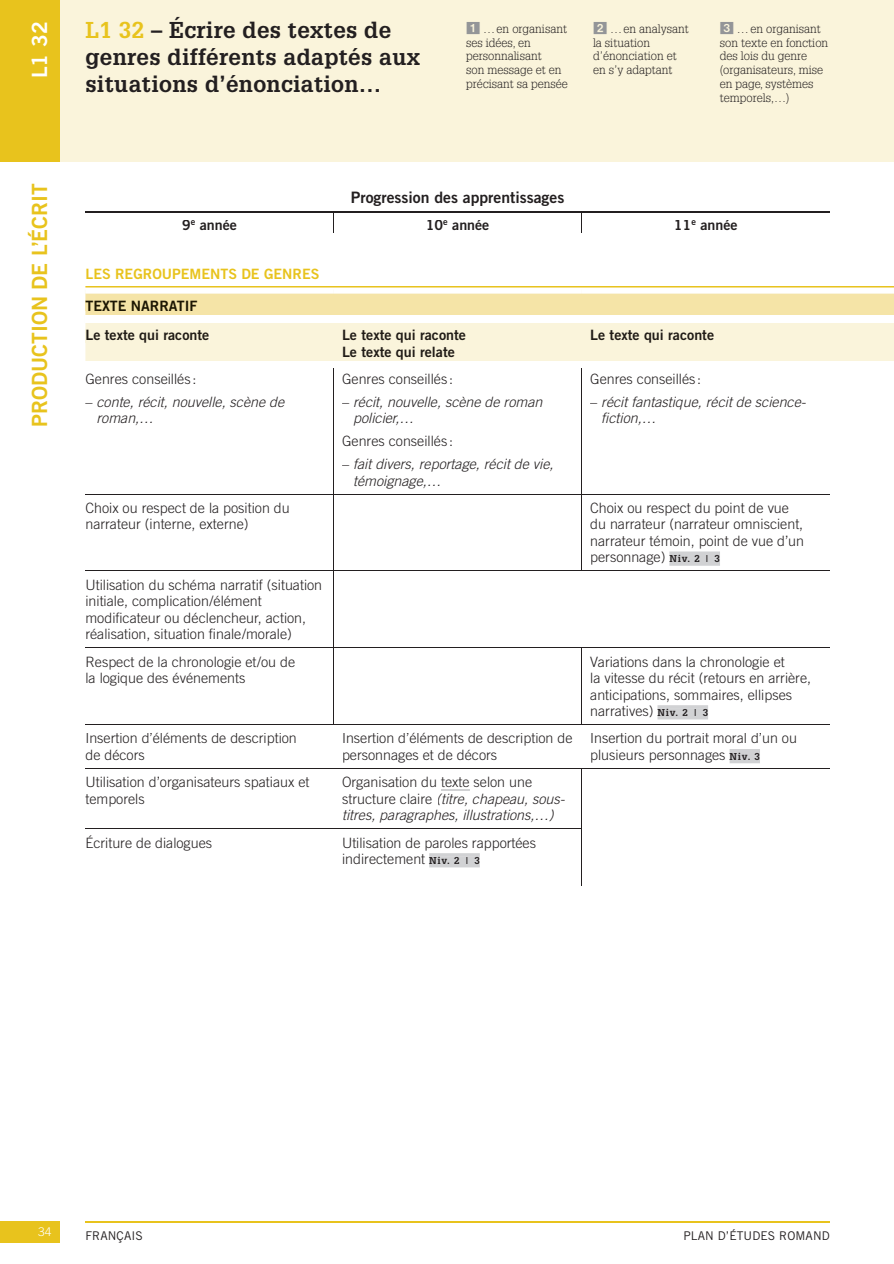
<style>
.page{position:relative;width:894px;height:1264px;background:#fff}
.page>*{position:absolute;margin:0;border:0;box-sizing:border-box;transform-origin:0 0}
.t1{font:700 22.35px/27.3px "Glypha LT Std";letter-spacing:.015em;color:#231f20}
.t2{font:21px "Trade Gothic LT Std Bd 2";color:#e8c31d}
.t3{font:21px "Trade Gothic LT Std Bd 2";color:#fff}
.t4{font:15.75px "Trade Gothic LT Std Bd 2";color:#231f20}
.t5{font:300 14.25px/16.5px "Trade Gothic LT Std";color:#231f20}
.t6{font:italic 300 14.25px/16.5px "Trade Gothic LT Std";color:#231f20}
.t7{font:14.25px/16.5px "Trade Gothic LT Std Bd 2";color:#201b16}
.t8{font:14.25px "Trade Gothic LT Std Bd 2";color:#e8c31d}
.t9{font:14.25px "Trade Gothic LT Std Bd 2";color:#231f20}
.t10{font:14.25px "Trade Gothic LT Std Bd 2";color:#1c1603}
.t11{font:300 12px/13.8px "Glypha LT Std";color:#231f20}
.t12{font:12px "Trade Gothic LT Std";letter-spacing:.01em;color:#231f20}
.t13{font:300 12px "Trade Gothic LT Std";color:#fff}
.s1{color:#e8c31d}
.s2{font-family:"PER pastilles";font-weight:400;font-size:14.25px;color:#939598}
.s3{font-style:normal}
.s4{font-family:"Glypha LT Std";font-weight:700;font-size:9.75px}
</style>
<div class="page">
<hr style="left:85px;top:1221px;width:744px;height:1px;background:#e8c31d">
<div style="left:0;top:1221px;width:60px;height:21px;background:#e8c31d"></div>
<div style="left:60px;top:0;width:834px;height:162px;background:#faf4db"></div>
<div style="left:0;top:0;width:60px;height:162px;background:#e8c31d"></div>
<hr style="left:85px;top:494px;width:248px;height:1px;background:#231f20">
<hr style="left:333px;top:494px;width:248px;height:1px;background:#231f20">
<hr style="left:581px;top:494px;width:248px;height:1px;background:#231f20">
<hr style="left:85px;top:570px;width:248px;height:1px;background:#231f20">
<hr style="left:333px;top:570px;width:248px;height:1px;background:#231f20">
<hr style="left:581px;top:570px;width:248px;height:1px;background:#231f20">
<hr style="left:85px;top:647px;width:248px;height:1px;background:#231f20">
<hr style="left:85px;top:724px;width:248px;height:1px;background:#231f20">
<hr style="left:333px;top:724px;width:248px;height:1px;background:#231f20">
<hr style="left:581px;top:724px;width:248px;height:1px;background:#231f20">
<hr style="left:85px;top:768px;width:744px;height:1px;background:#231f20">
<hr style="left:85px;top:828px;width:248px;height:1px;background:#231f20">
<hr style="left:333px;top:828px;width:249px;height:1px;background:#231f20">
<hr style="left:333px;top:647px;width:248px;height:1px;background:#231f20">
<hr style="left:581px;top:647px;width:248px;height:1px;background:#231f20">
<hr style="left:333px;top:369px;width:1px;height:125px;background:#231f20">
<hr style="left:581px;top:369px;width:1px;height:125px;background:#231f20">
<hr style="left:333px;top:494px;width:1px;height:76px;background:#231f20">
<hr style="left:333px;top:571px;width:1px;height:76px;background:#231f20">
<hr style="left:333px;top:648px;width:1px;height:76px;background:#231f20">
<hr style="left:581px;top:648px;width:1px;height:76px;background:#231f20">
<hr style="left:581px;top:494px;width:1px;height:76px;background:#231f20">
<hr style="left:581px;top:768px;width:1px;height:60px;background:#231f20">
<hr style="left:581px;top:829px;width:1px;height:56px;background:#231f20">
<hr style="left:85px;top:211px;width:496px;height:1px;background:#231f20">
<hr style="left:581px;top:211px;width:248px;height:1px;background:#231f20">
<svg style="left:85px;top:286px;width:809px;height:75px"></svg>
<div style="left:85px;top:300px;width:112px;height:10px;background:#f5e4a7"></div>
<div style="left:85px;top:329px;width:124px;height:14px;background:#faf4db"></div>
<div style="left:342px;top:329px;width:123px;height:14px;background:#faf4db"></div>
<div style="left:343px;top:346px;width:112px;height:13px;background:#faf4db"></div>
<div style="left:590px;top:329px;width:124px;height:14px;background:#faf4db"></div>
<svg style="left:669px;top:551px;width:51px;height:15px"></svg>
<div style="left:669px;top:555px;width:50px;height:7px;background:#d1d2d4"></div>
<svg style="left:657px;top:705px;width:51px;height:14px"></svg>
<div style="left:657px;top:709px;width:50px;height:7px;background:#d1d2d4"></div>
<svg style="left:729px;top:749px;width:31px;height:14px"></svg>
<div style="left:730px;top:752px;width:29px;height:8px;background:#d1d2d4"></div>
<hr style="left:441px;top:789px;width:28px;height:2px;background:#d1d2d4">
<svg style="left:429px;top:853px;width:51px;height:14px"></svg>
<div style="left:429px;top:857px;width:50px;height:7px;background:#d1d2d4"></div>
<svg style="left:333px;top:212px;width:1px;height:21px"></svg>
<svg style="left:581px;top:212px;width:1px;height:21px"></svg>
<h2 class="t3" style="left:32px;top:78px;width:58px;rotate:-90deg">L1 32</h2>
<h1 class="t1" style="left:85px;top:18px;width:336px"><span class="s1">L1 32</span> – Écrire des textes de genres différents adaptés aux situations d’énonciation…</h1>
<p class="t11" style="left:593px;top:23px;width:97px"><span class="s2">2</span> … en analysant la situation d’énonciation et en s’y adaptant</p>
<p class="t11" style="left:720px;top:23px;width:110px"><span class="s2">3</span> … en organisant son texte en fonction des lois du genre (organisateurs, mise en page, systèmes temporels,…)</p>
<p class="t11" style="left:466px;top:23px;width:103px"><span class="s2">1</span> … en organisant ses idées, en personnalisant<br>son message et en précisant sa pensée</p>
<h2 class="t2" style="left:32px;top:427px;width:245px;rotate:-90deg">PRODUCTION DE L’ÉCRIT</h2>
<p class="t4" style="left:351px;top:192px;width:215px">Progression des apprentissages</p>
<p class="t9" style="left:182px;top:220px;width:56px">9<sup>e</sup> année</p>
<p class="t9" style="left:426px;top:220px;width:65px">10<sup>e</sup> année</p>
<p class="t9" style="left:674px;top:220px;width:65px">11<sup>e</sup> année</p>
<p class="t8" style="left:85px;top:269px;width:235px">LES REGROUPEMENTS DE GENRES</p>
<p class="t10" style="left:85px;top:300px;width:114px">TEXTE NARRATIF</p>
<p class="t7" style="left:85px;top:328px;width:125px">Le texte qui raconte</p>
<p class="t7" style="left:342px;top:328px;width:125px">Le texte qui raconte<br>Le texte qui relate</p>
<p class="t7" style="left:590px;top:328px;width:125px">Le texte qui raconte</p>
<p class="t5" style="left:85px;top:372px;width:113px">Genres conseillés :</p>
<p class="t6" style="left:96px;top:395px;width:189px;text-indent:-11px"><span class="s3">–</span> conte, récit, nouvelle, scène de roman,…</p>
<p class="t5" style="left:342px;top:372px;width:113px">Genres conseillés :</p>
<p class="t6" style="left:353px;top:395px;width:191px;text-indent:-11px"><span class="s3">–</span> récit, nouvelle, scène de roman policier,…</p>
<p class="t5" style="left:342px;top:434px;width:113px">Genres conseillés :</p>
<p class="t6" style="left:353px;top:457px;width:202px;text-indent:-11px"><span class="s3">–</span> fait divers, reportage, récit de vie, témoignage,…</p>
<p class="t5" style="left:590px;top:372px;width:113px">Genres conseillés :</p>
<p class="t6" style="left:601px;top:395px;width:206px;text-indent:-11px"><span class="s3">–</span> récit fantastique, récit de science&shy;fiction,…</p>
<p class="t5" style="left:85px;top:501px;width:206px">Choix ou respect de la position du narrateur (interne, externe)</p>
<p class="t5" style="left:590px;top:501px;width:215px">Choix ou respect du point de vue du narrateur (narrateur omniscient, narrateur témoin, point de vue d’un personnage) <span class="s4">Niv. 2 | 3</span></p>
<p class="t5" style="left:85px;top:577px;width:238px">Utilisation du schéma narratif (situation initiale, complication /élément modificateur ou déclencheur, action, réalisation, situation finale /morale)</p>
<p class="t5" style="left:85px;top:654px;width:211px">Respect de la chronologie et /ou de la logique des événements</p>
<p class="t5" style="left:590px;top:654px;width:222px">Variations dans la chronologie et<br>la vitesse du récit (retours en arrière, anticipations, sommaires, ellipses narratives) <span class="s4">Niv. 2 | 3</span></p>
<p class="t5" style="left:85px;top:731px;width:213px">Insertion d’éléments de description de décors</p>
<p class="t5" style="left:342px;top:731px;width:232px">Insertion d’éléments de description de personnages et de décors</p>
<p class="t5" style="left:590px;top:731px;width:208px">Insertion du portrait moral d’un ou plusieurs personnages <span class="s4">Niv. 3</span></p>
<p class="t5" style="left:85px;top:775px;width:226px">Utilisation d’organisateurs spatiaux et temporels</p>
<p class="t6" style="left:342px;top:775px;width:224px"><span class="s3">Organisation du texte selon une structure claire</span> (titre, chapeau, sous&shy;titres, paragraphes, illustrations,…)</p>
<p class="t5" style="left:85px;top:835px;width:128px">Écriture de dialogues</p>
<p class="t5" style="left:342px;top:835px;width:195px">Utilisation de paroles rapportées indirectement <span class="s4">Niv. 2 | 3</span></p>
<p class="t13" style="left:38px;top:1227px;width:15px">34</p>
<p class="t12" style="left:85px;top:1231px;width:59px">FRANÇAIS</p>
<p class="t12" style="left:683px;top:1231px;width:148px">PLAN D’ÉTUDES ROMAND</p>
</div>
